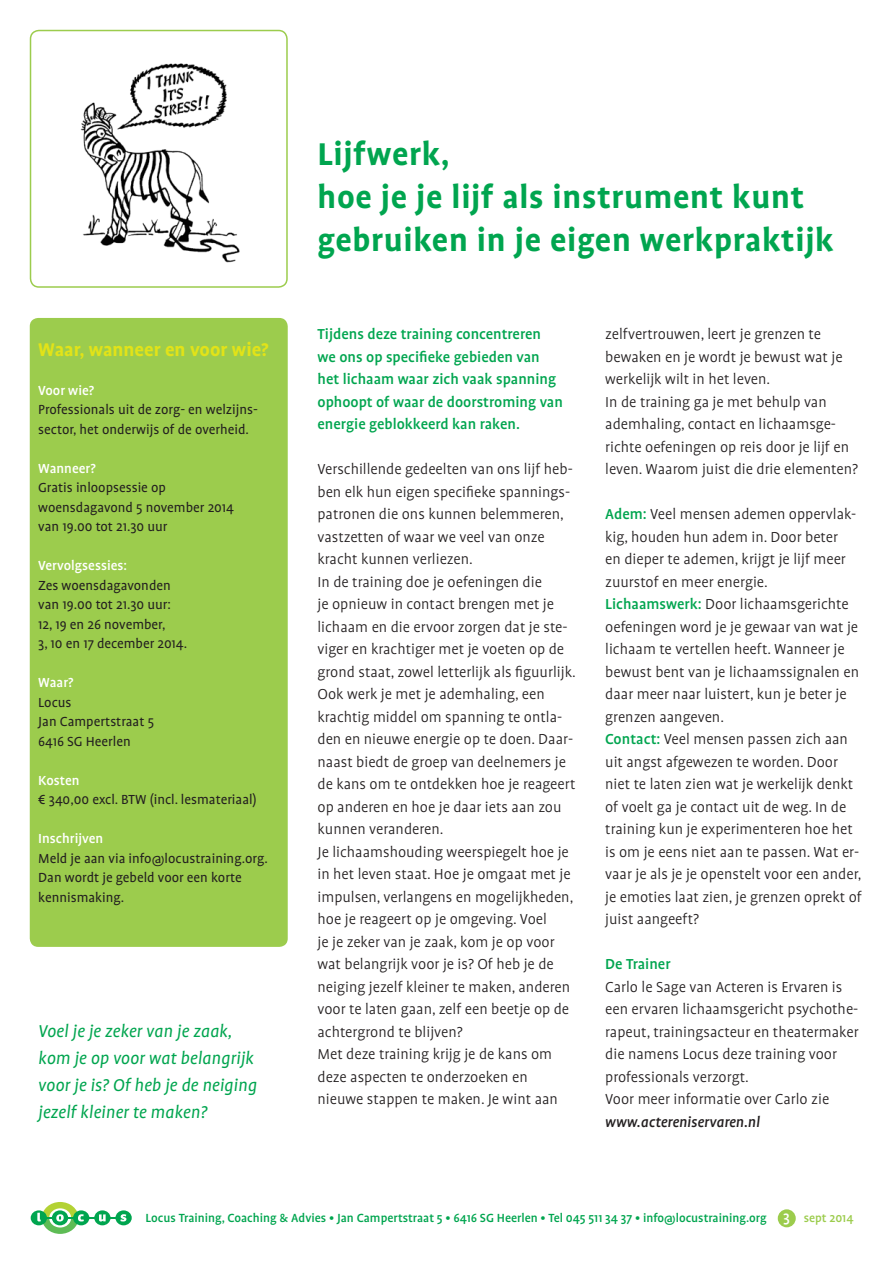
<style>
.page{position:relative;width:893px;height:1263px;background:#fff}
.page>*{position:absolute;margin:0;border:0;box-sizing:border-box;transform-origin:0 0}
.grote_titel{font:700 36px/43.2px "Profile OT";letter-spacing:.02em;color:#00a54f}
.waar_wanneer_plat{font:700 21px "Profile OT";color:#e2e318}
.streamer{font:italic 19.5px/27px "Profile OT";color:#00a54f}
.plat{font:300 16.5px/22.5px "Profile OT";color:#231f20}
.inleiding{font:300 16.5px/22.5px "Profile OT";color:#231f20}
.inleiding-2{font:500 16.5px/22.5px "Profile OT";color:#00a54f}
.pag_cijfer_in_ballet{font:500 16.5px "Profile OT";color:#fff}
.waar_wanneer_plat-2{font:15px/19.5px "Profile OT";color:#231f20}
.waar_wanneer_kopje{font:500 15px "Profile OT";color:#fff}
.plat-2{font:500 13.5px "Profile OT";color:#00a54f}
.plat-3{font:500 13.5px "Profile OT";color:#9ccc4d}
.s1{font-weight:500;color:#00a54f}
.s2{font-weight:500;font-style:italic}
</style>
<div class="page">
<div style="left:30px;top:318px;width:258px;height:629px;background:#9ccc4d;border-radius:9px"></div>
<img style="left:80px;top:63px;width:160px;height:200px">
<div style="left:30px;top:30px;width:258px;height:258px;border:2px solid #9ccc4d;border-radius:9px"></div>
<div style="left:31px;top:1210px;width:16px;height:15px;background:#00a54f;border-radius:50%"></div>
<hr style="left:45px;top:1217px;width:72px;height:2px;background:#00a54f">
<div style="left:73px;top:1210px;width:16px;height:15px;background:#00a54f;border-radius:50%"></div>
<svg style="left:94px;top:1210px;width:17px;height:15px"></svg>
<svg style="left:115px;top:1210px;width:17px;height:15px"></svg>
<svg style="left:37px;top:1202px;width:47px;height:32px"></svg>
<svg style="left:99px;top:1214px;width:7px;height:7px"></svg>
<svg style="left:120px;top:1214px;width:6px;height:7px"></svg>
<div style="left:778px;top:1209px;width:18px;height:18px;background:#9ccc4d;border-radius:50%"></div>
<p class="waar_wanneer_plat" style="left:38px;top:338px;width:232px">Waar, wanneer en voor wie?</p>
<p class="waar_wanneer_kopje" style="left:38px;top:382px;width:58px">Voor wie?</p>
<p class="waar_wanneer_plat-2" style="left:38px;top:401px;width:220px">Professionals uit de zorg- en welzijns&shy;sector, het onderwijs of de overheid.</p>
<p class="waar_wanneer_kopje" style="left:38px;top:460px;width:59px">Wanneer?</p>
<p class="waar_wanneer_plat-2" style="left:38px;top:479px;width:129px">Gratis inloopsessie op</p>
<p class="waar_wanneer_plat-2" style="left:38px;top:498px;width:197px">woensdagavond 5 november 2014</p>
<p class="waar_wanneer_plat-2" style="left:38px;top:518px;width:131px">van 19.00 tot 21.30 uur</p>
<p class="waar_wanneer_kopje" style="left:38px;top:558px;width:90px">Vervolgsessies:</p>
<p class="waar_wanneer_plat-2" style="left:38px;top:576px;width:134px">Zes woensdagavonden</p>
<p class="waar_wanneer_plat-2" style="left:38px;top:596px;width:134px">van 19.00 tot 21.30 uur:</p>
<p class="waar_wanneer_plat-2" style="left:38px;top:615px;width:129px">12, 19 en 26 november,</p>
<p class="waar_wanneer_plat-2" style="left:38px;top:635px;width:150px">3, 10 en 17 december 2014.</p>
<p class="waar_wanneer_kopje" style="left:38px;top:675px;width:37px">Waar?</p>
<p class="waar_wanneer_plat-2" style="left:38px;top:693px;width:35px">Locus</p>
<p class="waar_wanneer_plat-2" style="left:38px;top:713px;width:117px">Jan Campertstraat 5</p>
<p class="waar_wanneer_plat-2" style="left:38px;top:732px;width:94px">6416 SG Heerlen</p>
<p class="waar_wanneer_kopje" style="left:38px;top:772px;width:43px">Kosten</p>
<p class="waar_wanneer_plat-2" style="left:38px;top:791px;width:220px">€ 340,00 excl. BTW (incl. lesmateriaal)</p>
<p class="waar_wanneer_kopje" style="left:38px;top:831px;width:67px">Inschrijven</p>
<p class="waar_wanneer_plat-2" style="left:38px;top:849px;width:231px">Meld je aan via info@locustraining.org.<br>Dan wordt je gebeld voor een korte kennismaking.</p>
<p class="streamer" style="left:38px;top:1018px;width:220px">Voel je je zeker van je zaak, kom je op voor wat belangrijk voor je is? Of heb je de neiging jezelf kleiner te maken?</p>
<p class="grote_titel" style="left:317px;top:134px;width:518px">Lijfwerk,<br>hoe je je lijf als instrument kunt gebruiken in je eigen werkpraktijk</p>
<p class="inleiding-2" style="left:317px;top:324px;width:247px">Tijdens deze training concentreren we ons op specifieke gebieden van het lichaam waar zich vaak spanning ophoopt of waar de doorstroming van energie geblokkeerd kan raken.</p>
<p class="plat" style="left:317px;top:459px;width:257px">Verschillende gedeelten van ons lijf heb&shy;ben elk hun eigen specifieke spannings&shy;patronen die ons kunnen belemmeren, vastzetten of waar we veel van onze kracht kunnen verliezen.</p>
<p class="plat" style="left:317px;top:571px;width:260px">In de training doe je oefeningen die<br>je opnieuw in contact brengen met je lichaam en die ervoor zorgen dat je ste&shy;viger en krachtiger met je voeten op de grond staat, zowel letterlijk als figuurlijk.<br>Ook werk je met je ademhaling, een krachtig middel om spanning te ontla&shy;den en nieuwe energie op te doen. Daar&shy;naast biedt de groep van deelnemers je de kans om te ontdekken hoe je reageert op anderen en hoe je daar iets aan zou kunnen veranderen.</p>
<p class="plat" style="left:317px;top:841px;width:257px">Je lichaamshouding weerspiegelt hoe je in het leven staat. Hoe je omgaat met je impulsen, verlangens en mogelijkheden, hoe je reageert op je omgeving. Voel<br>je je zeker van je zaak, kom je op voor wat belangrijk voor je is? Of heb je de neiging jezelf kleiner te maken, anderen voor te laten gaan, zelf een beetje op de achtergrond te blijven?</p>
<p class="plat" style="left:317px;top:1044px;width:242px">Met deze training krijg je de kans om deze aspecten te onderzoeken en nieuwe stappen te maken. Je wint aan</p>
<p class="plat" style="left:605px;top:324px;width:239px">zelfvertrouwen, leert je grenzen te bewaken en je wordt je bewust wat je werkelijk wilt in het leven.</p>
<p class="plat" style="left:605px;top:391px;width:254px">In de training ga je met behulp van ademhaling, contact en lichaamsge&shy;richte oefeningen op reis door je lijf en leven. Waarom juist die drie elementen?</p>
<p class="inleiding" style="left:605px;top:504px;width:253px"><span class="s1">Adem:</span> Veel mensen ademen oppervlak&shy;kig, houden hun adem in. Door beter en dieper te ademen, krijgt je lijf meer zuurstof en meer energie.</p>
<p class="inleiding" style="left:605px;top:594px;width:255px"><span class="s1">Lichaamswerk:</span> Door lichaamsgerichte oefeningen word je je gewaar van wat je lichaam te vertellen heeft. Wanneer je bewust bent van je lichaamssignalen en daar meer naar luistert, kun je beter je grenzen aangeven.</p>
<p class="inleiding" style="left:605px;top:729px;width:258px"><span class="s1">Contact:</span> Veel mensen passen zich aan uit angst afgewezen te worden. Door niet te laten zien wat je werkelijk denkt of voelt ga je contact uit de weg. In de training kun je experimenteren hoe het is om je eens niet aan te passen. Wat er&shy;vaar je als je je openstelt voor een ander, je emoties laat zien, je grenzen oprekt of juist aangeeft?</p>
<p class="inleiding-2" style="left:605px;top:954px;width:67px">De Trainer</p>
<p class="plat" style="left:605px;top:976px;width:255px">Carlo le Sage van Acteren is Ervaren is een ervaren lichaamsgericht psychothe&shy;rapeut, trainingsacteur en theatermaker die namens Locus deze training voor professionals verzorgt.<br>Voor meer informatie over Carlo zie <span class="s2">www.actereniservaren.nl</span></p>
<p class="plat-2" style="left:146px;top:1211px;width:623px">Locus Training, Coaching &amp; Advies • Jan Campertstraat 5 • 6416 SG Heerlen • Tel 045 511 34 37 • info@locustraining.org</p>
<p class="pag_cijfer_in_ballet" style="left:783px;top:1208px;width:8px">3</p>
<p class="plat-3" style="left:804px;top:1211px;width:51px">sept 2014</p>
</div>
